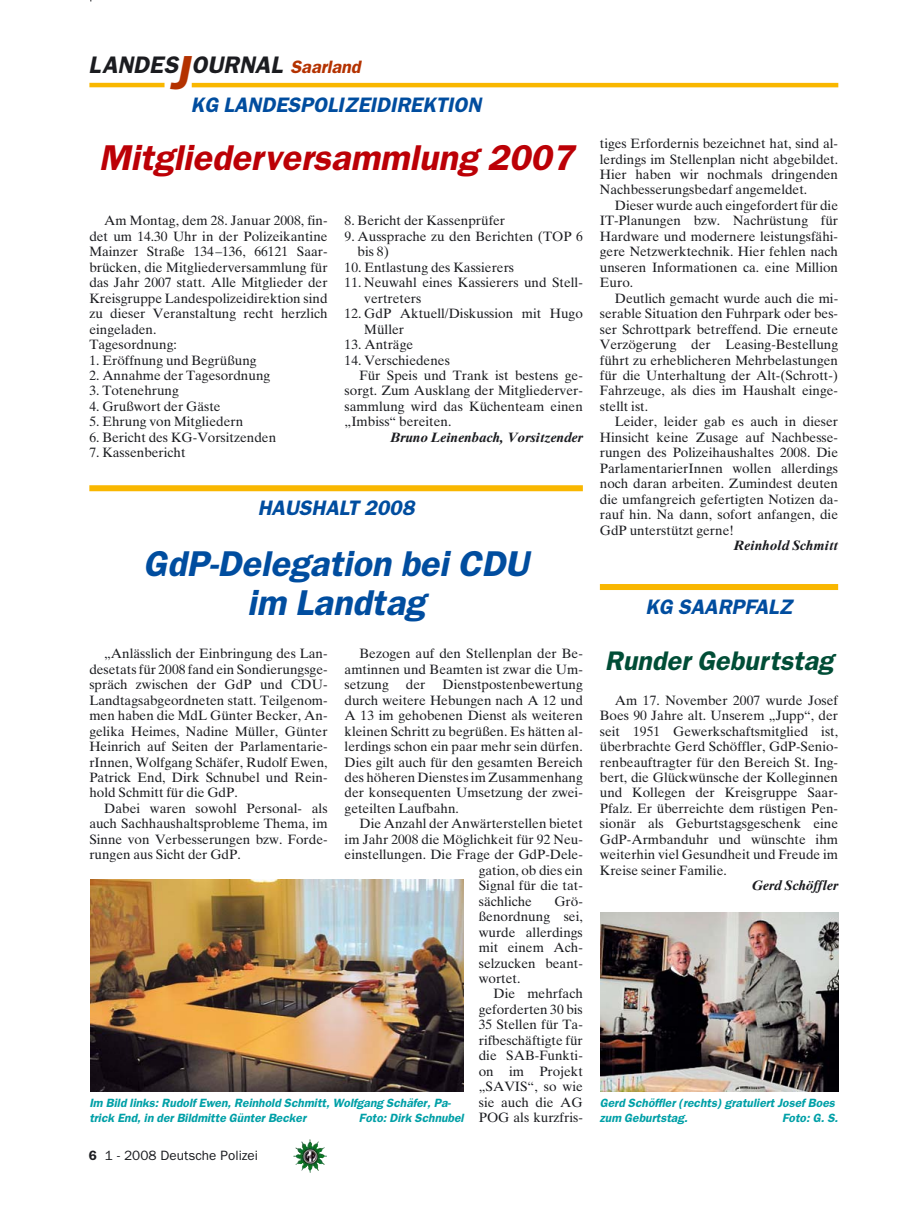
<style>
.page{position:relative;width:919px;height:1217px;background:#fff}
.page>*{position:absolute;margin:0;border:0;box-sizing:border-box;transform-origin:0 0}
.t1{font:italic 600 36px/39px "Franklin Gothic";color:#004d9f;text-align:center}
.t2{font:italic 600 36px "Franklin Gothic";color:#bc0006}
.t3{font:italic 600 27px "Franklin Gothic";color:#004d36}
.t4{font:italic 600 24px "Franklin Gothic";color:#1b1c20}
.t5{font:italic 600 21px "Franklin Gothic";color:#004d9f}
.t6{font:13.5px/15.5px "Times Ten";color:#1b1c20;text-align:justify}
.t7{font:italic 700 13.5px "Times Ten";color:#1b1c20}
.t8{font:13.5px "Franklin Gothic";color:#1b1c20}
.t9{font:italic 600 12px/15.5px "Franklin Gothic";color:#00a0a7}
.s1{font-size:48px;color:#b43200}
.s2{font-size:18px;color:#b43200}
.s3{font-weight:600}
</style>
<div class="page">
<img style="left:295px;top:1140px;width:32px;height:32px">
<hr style="left:89px;top:83px;width:75px;height:4px;background:#f9b700">
<hr style="left:192px;top:83px;width:646px;height:4px;background:#f9b700">
<img style="left:90px;top:879px;width:373px;height:211px">
<img style="left:600px;top:912px;width:238px;height:178px">
<div style="left:89px;top:485px;width:494px;height:6px;background:#f9b700"></div>
<div style="left:600px;top:584px;width:238px;height:6px;background:#f9b700"></div>
<h3 class="t4" style="left:89px;top:56px;width:276px">LANDES<span class="s1">J</span>OURNAL <span class="s2">Saarland</span></h3>
<h3 class="t5" style="left:191px;top:97px;width:295px">KG LANDESPOLIZEIDIREKTION</h3>
<h1 class="t2" style="left:99px;top:145px;width:482px">Mitgliederversammlung 2007</h1>
<p class="t6" style="left:89px;top:214px;width:240px;text-align:left;text-indent:15px">Am Montag, dem 28. Januar 2008, fin&shy;det um 14.30 Uhr in der Polizeikantine Mainzer Straße 134–136, 66121 Saar&shy;brücken, die Mitgliederversammlung für das Jahr 2007 statt. Alle Mitglieder der Kreisgruppe Landespolizeidirektion sind zu dieser Veranstaltung recht herzlich eingeladen.<br>Tagesordnung:</p>
<p class="t6" style="left:89px;top:353px;width:169px">1. Eröffnung und Begrüßung</p>
<p class="t6" style="left:89px;top:369px;width:182px">2. Annahme der Tagesordnung</p>
<p class="t6" style="left:89px;top:384px;width:91px">3. Totenehrung</p>
<p class="t6" style="left:89px;top:400px;width:133px">4. Grußwort der Gäste</p>
<p class="t6" style="left:89px;top:415px;width:155px">5. Ehrung von Mitgliedern</p>
<p class="t6" style="left:89px;top:431px;width:188px">6. Bericht des KG-Vorsitzenden</p>
<p class="t6" style="left:89px;top:446px;width:98px">7. Kassenbericht</p>
<p class="t6" style="left:344px;top:214px;width:162px">8. Bericht der Kassenprüfer</p>
<p class="t6" style="left:357px;top:230px;width:227px;text-indent:-13px">9. Aussprache zu den Berichten (TOP 6 bis 8)</p>
<p class="t6" style="left:344px;top:261px;width:171px">10. Entlastung des Kassierers</p>
<p class="t6" style="left:364px;top:276px;width:220px;text-indent:-20px">11. Neuwahl eines Kassierers und Stell&shy;vertreters</p>
<p class="t6" style="left:364px;top:307px;width:220px;text-indent:-20px">12. GdP Aktuell/Diskussion mit Hugo<br>Müller</p>
<p class="t6" style="left:344px;top:338px;width:70px">13. Anträge</p>
<p class="t6" style="left:344px;top:353px;width:107px">14. Verschiedenes</p>
<p class="t6" style="left:359px;top:369px;width:225px">Für Speis und Trank ist bestens ge-</p>
<p class="t6" style="left:344px;top:384px;width:240px">sorgt. Zum Ausklang der Mitgliederver-</p>
<p class="t6" style="left:344px;top:400px;width:240px">sammlung wird das Küchenteam einen</p>
<p class="t6" style="left:344px;top:415px;width:108px">„Imbiss“ bereiten.</p>
<p class="t7" style="left:390px;top:432px;width:194px">Bruno Leinenbach, Vorsitzender</p>
<h3 class="t5" style="left:258px;top:500px;width:162px">HAUSHALT 2008</h3>
<h1 class="t1" style="left:143px;top:547px;width:393px">GdP-Delegation bei CDU im Landtag</h1>
<p class="t6" style="left:344px;top:647px;width:240px;text-indent:15px">Bezogen auf den Stellenplan der Be&shy;amtinnen und Beamten ist zwar die Um&shy;setzung</p>
<p class="t6" style="left:89px;top:647px;width:240px;text-indent:15px">„Anlässlich der Einbringung des Lan&shy;desetats für 2008 fand ein Sondierungsge&shy;spräch zwischen der GdP und CDU-Landtagsabgeordneten statt. Teilgenom&shy;men haben die MdL Günter Becker, An&shy;gelika Heimes, Nadine Müller, Günter Heinrich auf Seiten der Parlamentarie&shy;rInnen, Wolfgang Schäfer, Rudolf Ewen, Patrick End, Dirk Schnubel und Rein&shy;hold Schmitt für die GdP.</p>
<p class="t6" style="left:89px;top:801px;width:240px;text-indent:15px">Dabei waren sowohl Personal- als auch Sachhaushaltsprobleme Thema, im Sinne von Verbesserungen bzw. Forde&shy;rungen aus Sicht der GdP.</p>
<p class="t6" style="left:344px;top:678px;width:240px;text-indent:98px">Dienstpostenbewertung durch weitere Hebungen nach A 12 und A 13 im gehobenen Dienst als weiteren kleinen Schritt zu begrüßen. Es hätten al&shy;lerdings schon ein paar mehr sein dürfen.<br>Dies gilt auch für den gesamten Bereich des höheren Dienstes im Zusammenhang der konsequenten Umsetzung der zwei&shy;geteilten Laufbahn.</p>
<p class="t6" style="left:359px;top:817px;width:225px">Die Anzahl der Anwärterstellen bietet</p>
<p class="t6" style="left:344px;top:832px;width:240px">im Jahr 2008 die Möglichkeit für 92 Neu-</p>
<p class="t6" style="left:344px;top:848px;width:240px">einstellungen. Die Frage der GdP-Dele-</p>
<p class="t6" style="left:478px;top:863px;width:106px">gation, ob dies ein</p>
<p class="t6" style="left:478px;top:879px;width:106px">Signal für die tat-</p>
<p class="t6" style="left:478px;top:894px;width:55px">sächliche</p>
<p class="t6" style="left:406px;top:678px;width:21px">der</p>
<p class="t6" style="left:478px;top:894px;width:106px;text-indent:76px">Grö&shy;ßenordnung sei, wurde allerdings mit einem Ach&shy;selzucken beant&shy;wortet.</p>
<p class="t6" style="left:478px;top:987px;width:106px;text-indent:15px">Die mehrfach geforderten 30 bis 35 Stellen für Ta&shy;rifbeschäftigte für die SAB-Funkti&shy;on im Projekt „SAVIS“, so wie sie auch die AG POG als kurzfris -</p>
<p class="t9" style="left:89px;top:1095px;width:364px">Im Bild links: Rudolf Ewen, Reinhold Schmitt, Wolfgang Schäfer, Pa&shy;trick End, in der Bildmitte Günter Becker</p>
<p class="t9" style="left:359px;top:1111px;width:108px">Foto: Dirk Schnubel</p>
<p class="t8" style="left:89px;top:1150px;width:171px"><span class="s3">6</span> 1 - 2008 Deutsche Polizei</p>
<p class="t6" style="left:600px;top:137px;width:240px">tiges Erfordernis bezeichnet hat, sind al&shy;lerdings im Stellenplan nicht abgebildet.<br>Hier haben wir nochmals dringenden Nachbesserungsbedarf angemeldet.</p>
<p class="t6" style="left:600px;top:199px;width:240px;text-indent:15px">Dieser wurde auch eingefordert für die IT-Planungen bzw. Nachrüstung für Hardware und modernere leistungsfähi&shy;gere Netzwerktechnik. Hier fehlen nach unseren Informationen ca. eine Million Euro.</p>
<p class="t6" style="left:600px;top:291px;width:240px;text-indent:15px">Deutlich gemacht wurde auch die mi&shy;serable Situation den Fuhrpark oder bes&shy;ser Schrottpark betreffend. Die erneute Verzögerung der Leasing-Bestellung führt zu erheblicheren Mehrbelastungen für die Unterhaltung der Alt-(Schrott-)<br>Fahrzeuge, als dies im Haushalt einge&shy;stellt ist.</p>
<p class="t6" style="left:600px;top:415px;width:240px;text-indent:15px">Leider, leider gab es auch in dieser Hinsicht keine Zusage auf Nachbesse&shy;rungen des Polizeihaushaltes 2008. Die ParlamentarierInnen wollen allerdings noch daran arbeiten. Zumindest deuten die umfangreich gefertigten Notizen da - rauf hin. Na dann, sofort anfangen, die GdP unterstützt gerne!</p>
<p class="t7" style="left:733px;top:540px;width:106px">Reinhold Schmitt</p>
<h3 class="t5" style="left:645px;top:599px;width:152px">KG SAARPFALZ</h3>
<h2 class="t3" style="left:605px;top:651px;width:230px">Runder Geburtstag</h2>
<p class="t6" style="left:600px;top:693px;width:240px;text-indent:15px">Am 17. November 2007 wurde Josef Boes 90 Jahre alt. Unserem „Jupp“, der seit 1951 Gewerkschaftsmitglied ist, überbrachte Gerd Schöffler, GdP-Senio&shy;renbeauftragter für den Bereich St. Ing&shy;bert, die Glückwünsche der Kolleginnen und Kollegen der Kreisgruppe Saar-Pfalz. Er überreichte dem rüstigen Pen&shy;sionär als Geburtstagsgeschenk eine GdP-Armbanduhr und wünschte ihm weiterhin viel Gesundheit und Freude im Kreise seiner Familie.</p>
<p class="t7" style="left:751px;top:880px;width:88px">Gerd Schöffler</p>
<p class="t9" style="left:600px;top:1095px;width:238px">Gerd Schöffler (rechts) gratuliert Josef Boes zum Geburtstag.</p>
<p class="t9" style="left:782px;top:1111px;width:60px">Foto: G. S.</p>
</div>
